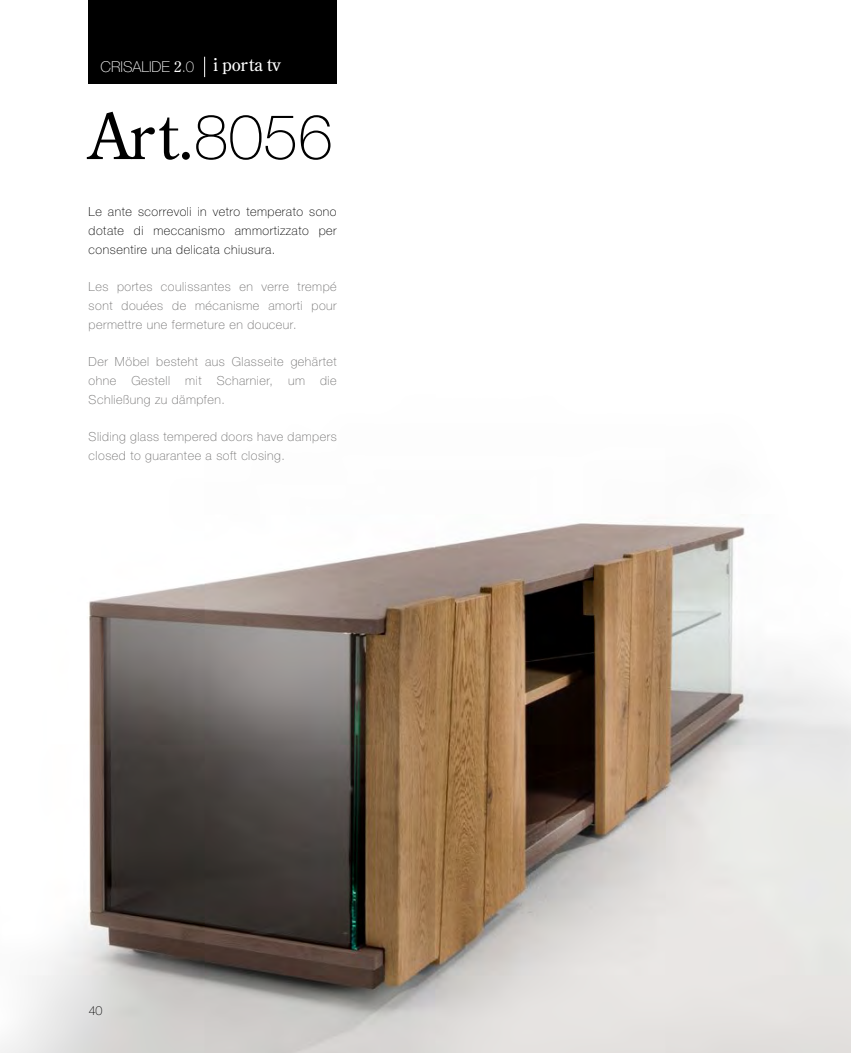
<style>
.page{position:relative;width:851px;height:1053px;background:#fff}
.page>*{position:absolute;margin:0;border:0;box-sizing:border-box;transform-origin:0 0}
.t1{font:62.5px "Century Old Style Std";color:#000}
.t2{font:17.5px "Century Old Style Std";color:#fff}
.t3{font:100 15px "Helvetica Neue LT Pro";color:#fff}
.t4{font:100 12.5px/18.8px "Helvetica Neue LT Pro";letter-spacing:.04em;color:#706f6f;text-align:justify}
.t5{font:100 12.5px/18.8px "Helvetica Neue LT Pro";letter-spacing:.04em;color:#000;text-align:justify}
.s1{font-family:"Century Old Style Std";font-weight:400}
.s2{font-family:"Helvetica Neue LT Pro";font-weight:100}
</style>
<div class="page">
<img style="left:0;top:0;width:850px;height:1052px">
<div style="left:89px;top:0;width:248px;height:83px;background:#000"></div>
<svg style="left:204px;top:57px;width:1px;height:20px"></svg>
<p class="t3" style="left:101px;top:58px;width:95px">CRISALIDE <span class="s1">2</span>.0</p>
<h2 class="t2" style="left:213px;top:53px;width:69px">i porta tv</h2>
<h1 class="t1" style="left:89px;top:96px;width:246px">Art.<span class="s2">8056</span></h1>
<p class="t5" style="left:89px;top:202px;width:249px">Le ante scorrevoli in vetro temperato sono dotate di meccanismo ammortizzato per consentire una delicata chiusura.</p>
<p class="t4" style="left:89px;top:277px;width:249px">Les portes coulissantes en verre trempé sont douées de mécanisme amorti pour permettre une fermeture en douceur.</p>
<p class="t4" style="left:89px;top:352px;width:249px">Der Möbel besteht aus Glasseite gehärtet ohne Gestell mit Scharnier, um die Schließung zu dämpfen.</p>
<p class="t4" style="left:89px;top:427px;width:249px">Sliding glass tempered doors have dampers closed to guarantee a soft closing.</p>
<p class="t5" style="left:89px;top:1000px;width:15px">40</p>
</div>
